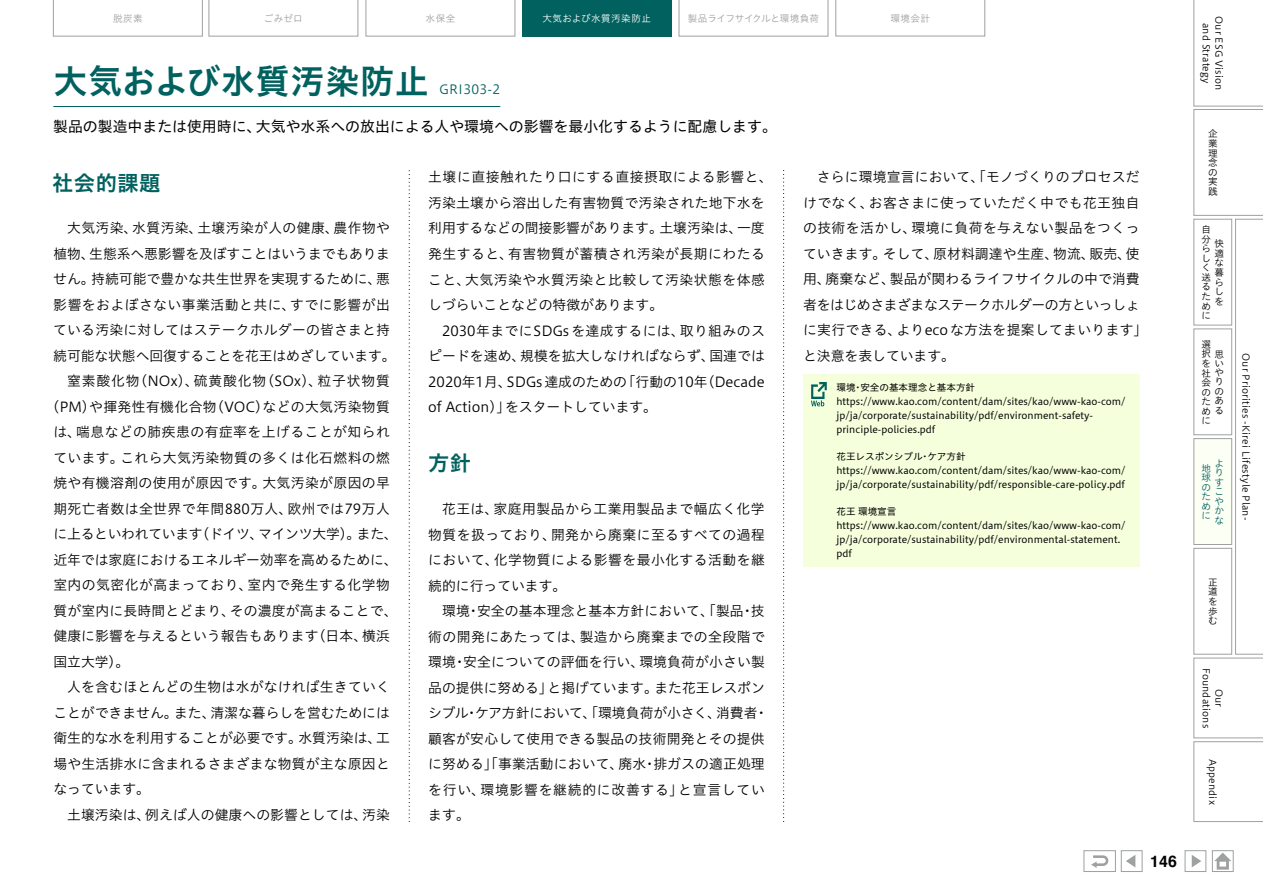
<style>
.page{position:relative;width:1263px;height:893px;background:#fff}
.page>*{position:absolute;margin:0;border:0;box-sizing:border-box;transform-origin:0 0}
.t1{font:34.05px "Hiragino UD Sans Std W6";letter-spacing:.02em;color:#00615f}
.t2{font:21.3px "Hiragino UD Sans Std W6";letter-spacing:.02em;color:#00615f}
.t3{font:700 15.9px "Helvetica";color:#000}
.t4{font:14.85px "Hiragino UD Sans Std W4";color:#000}
.t5{font:13.8px/25.5px "Hiragino UD Sans Std W3";letter-spacing:.015em;color:#000;text-align:justify}
.t6{font:13.8px/25.5px "Hiragino UD Sans Std W3";letter-spacing:.035em;color:#000}
.t7{font:13.8px "Hiragino UD Sans Std W3";letter-spacing:-.01em;color:#000}
.t8{font:13.8px "Hiragino UD Sans Std W3";letter-spacing:.06em;color:#000}
.t9{font:13.8px "Hiragino UD Sans Std W3";letter-spacing:-.02em;color:#000}
.t10{font:13.8px "Hiragino UD Sans Std W3";letter-spacing:-.005em;color:#000}
.t11{font:12.75px "Hiragino UD Sans Std W3";letter-spacing:.02em;color:#00615f}
.t12{font:9.6px/13.8px "Hiragino UD Sans Std W4";color:#000}
.t13{font:9.6px/9.6px "Hiragino UD Sans Std W3";letter-spacing:.02em;color:#000;text-align:justify}
.t14{font:9.6px "Hiragino UD Sans Std W3";letter-spacing:.02em;color:#9fa0a0}
.t15{font:9.6px "Hiragino UD Sans Std W3";letter-spacing:-.015em;color:#9fa0a0}
.t16{font:9.6px/9.4px "Hiragino UD Sans Std W3";color:#00615f}
.t17{font:9.6px "Hiragino UD Sans Std W3";letter-spacing:.05em;color:#fff}
</style>
<div class="page">
<hr style="left:53px;top:106px;width:447px;height:1px;background:#00615f">
<svg style="left:409px;top:170px;width:1px;height:652px"></svg>
<svg style="left:783px;top:170px;width:1px;height:652px"></svg>
<div style="left:803px;top:374px;width:337px;height:193px;background:#f5ffdc"></div>
<svg style="left:811px;top:382px;width:16px;height:24px"></svg>
<div style="left:1185px;top:850px;width:21px;height:22px;background:#fff;border:1px solid #9fa0a0"></div>
<svg style="left:1192px;top:855px;width:9px;height:12px"></svg>
<div style="left:1121px;top:850px;width:21px;height:22px;background:#fff;border:1px solid #9fa0a0"></div>
<svg style="left:1126px;top:855px;width:9px;height:12px"></svg>
<div style="left:1212px;top:850px;width:21px;height:22px;background:#fff;border:1px solid #9fa0a0"></div>
<svg style="left:1214px;top:853px;width:17px;height:17px"></svg>
<div style="left:1084px;top:850px;width:32px;height:22px;background:#fff;border:1px solid #9fa0a0"></div>
<svg style="left:1091px;top:855px;width:17px;height:13px"></svg>
<svg style="left:1194px;top:0;width:69px;height:822px"></svg>
<svg style="left:53px;top:0;width:150px;height:36px"></svg>
<svg style="left:209px;top:0;width:149px;height:36px"></svg>
<svg style="left:366px;top:0;width:149px;height:36px"></svg>
<div style="left:522px;top:0;width:149px;height:36px;background:#00615f"></div>
<svg style="left:679px;top:0;width:149px;height:36px"></svg>
<svg style="left:835px;top:0;width:150px;height:36px"></svg>
<p class="t14" style="left:113px;top:11px;width:31px">脱炭素</p>
<p class="t14" style="left:264px;top:11px;width:40px">ごみゼロ</p>
<p class="t14" style="left:426px;top:11px;width:31px">水保全</p>
<p class="t17" style="left:542px;top:11px;width:110px">大気および水質汚染防止</p>
<p class="t15" style="left:688px;top:11px;width:133px">製品ライフサイクルと環境負荷</p>
<p class="t14" style="left:890px;top:11px;width:41px">環境会計</p>
<h1 class="t1" style="left:53px;top:55px;width:377px">大気および水質汚染防止</h1>
<p class="t11" style="left:439px;top:79px;width:63px">GRI303-2</p>
<p class="t4" style="left:53px;top:115px;width:725px">製品の製造中または使用時に、大気や水系への放出による人や環境への影響を最小化するように配慮します。</p>
<h2 class="t2" style="left:52px;top:166px;width:109px">社会的課題</h2>
<p class="t5" style="left:67px;top:214px;width:324px">大気汚染、水質汚染、土壌汚染が人の健康、農作物や</p>
<p class="t7" style="left:53px;top:243px;width:338px">植物、生態系へ悪影響を及ぼすことはいうまでもありま</p>
<p class="t5" style="left:53px;top:265px;width:338px">せん。持続可能で豊かな共生世界を実現するために、悪</p>
<p class="t6" style="left:53px;top:291px;width:338px">影響をおよぼさない事業活動と共に、すでに影響が出</p>
<p class="t5" style="left:53px;top:316px;width:338px">ている汚染に対してはステークホルダーの皆さまと持</p>
<p class="t7" style="left:53px;top:345px;width:344px">続可能な状態へ回復することを花王はめざしています。</p>
<p class="t8" style="left:67px;top:370px;width:324px">窒素酸化物（NOx）、硫黄酸化物（SOx）、粒子状物質</p>
<p class="t5" style="left:46px;top:393px;width:346px">（PM）や揮発性有機化合物（VOC）などの大気汚染物質</p>
<p class="t6" style="left:53px;top:418px;width:338px">は、喘息などの肺疾患の有症率を上げることが知られ</p>
<p class="t5" style="left:53px;top:444px;width:338px">ています。これら大気汚染物質の多くは化石燃料の燃</p>
<p class="t5" style="left:53px;top:469px;width:338px">焼や有機溶剤の使用が原因です。大気汚染が原因の早</p>
<p class="t6" style="left:53px;top:495px;width:338px">期死亡者数は全世界で年間880万人、欧州では79万人</p>
<p class="t9" style="left:53px;top:524px;width:346px">に上るといわれています（ドイツ、マインツ大学）。また、</p>
<p class="t10" style="left:53px;top:549px;width:346px">近年では家庭におけるエネルギー効率を高めるために、</p>
<p class="t6" style="left:53px;top:571px;width:338px">室内の気密化が高まっており、室内で発生する化学物</p>
<p class="t5" style="left:53px;top:597px;width:346px">質が室内に長時間とどまり、その濃度が高まることで、</p>
<p class="t5" style="left:53px;top:622px;width:338px">健康に影響を与えるという報告もあります（日本、横浜</p>
<p class="t5" style="left:53px;top:648px;width:78px">国立大学）。</p>
<p class="t5" style="left:67px;top:673px;width:324px">人を含むほとんどの生物は水がなければ生きていく</p>
<p class="t5" style="left:53px;top:699px;width:338px">ことができません。また、清潔な暮らしを営むためには</p>
<p class="t5" style="left:53px;top:724px;width:338px">衛生的な水を利用することが必要です。水質汚染は、工</p>
<p class="t5" style="left:53px;top:750px;width:338px">場や生活排水に含まれるさまざまな物質が主な原因と</p>
<p class="t5" style="left:53px;top:775px;width:98px">なっています。</p>
<p class="t5" style="left:67px;top:801px;width:324px">土壌汚染は、例えば人の健康への影響としては、汚染</p>
<p class="t6" style="left:428px;top:164px;width:346px">土壌に直接触れたり口にする直接摂取による影響と、汚染土壌から溶出した有害物質で汚染された地下水を利用するなどの間接影響があります。土壌汚染は、一度発生すると、有害物質が蓄積され汚染が長期にわたること、大気汚染や水質汚染と比較して汚染状態を体感しづらいことなどの特徴があります。</p>
<p class="t5" style="left:428px;top:317px;width:338px;text-indent:14px">2030年までにSDGs を達成するには、取り組みのスピードを速め、規模を拡大しなければならず、国連では2020年1月、SDGs達成のための「行動の10年（Decade of Action）」をスタートしています。</p>
<h2 class="t2" style="left:428px;top:447px;width:44px">方針</h2>
<p class="t5" style="left:428px;top:495px;width:338px;text-indent:14px">花王は、家庭用製品から工業用製品まで幅広く化学物質を扱っており、開発から廃棄に至るすべての過程において、化学物質による影響を最小化する活動を継続的に行っています。</p>
<p class="t5" style="left:428px;top:597px;width:341px;text-align:left;text-indent:14px">環境・安全の基本理念と基本方針において、「製品・技術の開発にあたっては、製造から廃棄までの全段階で環境・安全についての評価を行い、環境負荷が小さい製品の提供に努める」と掲げています。また花王レスポンシブル・ケア方針において、「環境負荷が小さく、消費者・顧客が安心して使用できる製品の技術開発とその提供に努める」「事業活動において、廃水・排ガスの適正処理を行い、環境影響を継続的に改善する」と宣言しています。</p>
<p class="t5" style="left:803px;top:164px;width:346px;text-align:left;text-indent:14px">さらに環境宣言において、「モノづくりのプロセスだけでなく、お客さまに使っていただく中でも花王独自の技術を活かし、環境に負荷を与えない製品をつくっていきます。そして、原材料調達や生産、物流、販売、使用、廃棄など、製品が関わるライフサイクルの中で消費者をはじめさまざまなステークホルダーの方といっしょに実行できる、よりeco な方法を提案してまいります」と決意を表しています。</p>
<p class="t12" style="left:836px;top:380px;width:291px">環境・安全の基本理念と基本方針https://www.kao.com/content/dam/sites/kao/www-kao-com/ jp/ja/corporate/sustainability/pdf/environment-safety&shy;principle-policies.pdf</p>
<p class="t12" style="left:836px;top:449px;width:291px">花王レスポンシブル・ケア方針https://www.kao.com/content/dam/sites/kao/www-kao-com/ jp/ja/corporate/sustainability/pdf/responsible-care-policy.pdf</p>
<p class="t12" style="left:836px;top:504px;width:291px">花王 環境宣言https://www.kao.com/content/dam/sites/kao/www-kao-com/ jp/ja/corporate/sustainability/pdf/environmental-statement. pdf</p>
<p class="t3" style="left:1150px;top:848px;width:28px">146</p>
<p class="t13" style="left:1226px;top:16px;width:76px;line-height:12.8px;text-align:center;rotate:90deg">Our ESG Vision and Strategy</p>
<p class="t13" style="left:1208px;top:128px;width:11px">企業理念の実践</p>
<p class="t13" style="left:1201px;top:224px;width:11px;text-align:left">自分らしく送るために</p>
<p class="t13" style="left:1214px;top:238px;width:11px">快適な暮らしを</p>
<p class="t13" style="left:1201px;top:339px;width:11px">選</p>
<p class="t13" style="left:1201px;top:349px;width:23px;text-align:left">択思をい社や会りののたあめる</p>
<p class="t13" style="left:1201px;top:415px;width:10px">に</p>
<p class="t16" style="left:1214px;top:458px;width:11px">よりすこやかな</p>
<p class="t16" style="left:1201px;top:463px;width:11px;text-align:justify">地球のために</p>
<p class="t13" style="left:1251px;top:353px;width:169px;rotate:90deg">Our Priorities -Kirei Lifestyle Plan-</p>
<p class="t13" style="left:1208px;top:577px;width:11px">正道を歩む</p>
<p class="t13" style="left:1226px;top:668px;width:62px;line-height:12.8px;text-align:center;rotate:90deg">Our<br>Foundations</p>
<p class="t13" style="left:1218px;top:758px;width:48px;rotate:90deg">Appendix</p>
</div>
